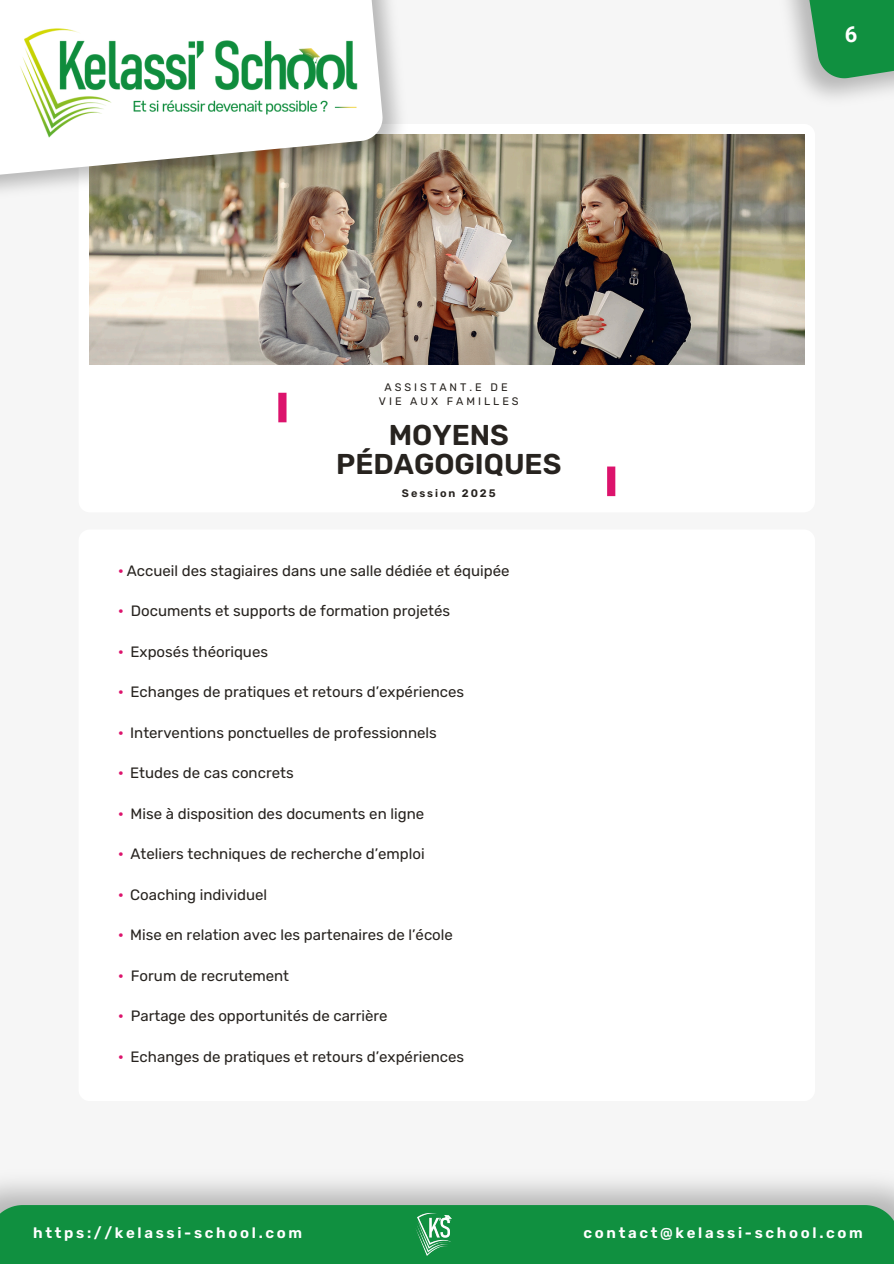
<style>
.page{position:relative;width:894px;height:1264px;background:#fff}
.page>*{position:absolute;margin:0;border:0;box-sizing:border-box;transform-origin:0 0}
.t1{font:600 28.65px/29.7px "Rubik";color:#27231f;text-align:center}
.t2{font:700 21.9px "Roboto";color:#fff}
.t3{font:15px "Rubik";color:#27231f}
.t4{font:600 15px "Rubik";letter-spacing:.18em;color:#fff}
.t5{font:600 15px "Rubik";color:#dc136c}
.t6{font:10.95px/14.5px "Rubik";letter-spacing:.275em;color:#27231f;text-align:center}
.t7{font:600 10.95px "Rubik";letter-spacing:.18em;color:#27231f}
.s1{font-weight:600;color:#dc136c}
</style>
<div class="page">
<div style="left:0;top:0;width:893px;height:1263px;background:#f6f6f6"></div>
<svg style="left:783px;top:0;width:110px;height:82px;background:#58aa76"></svg>
<div style="left:79px;top:124px;width:735px;height:388px;background:#fff;border-radius:11px"></div>
<img style="left:89px;top:134px;width:715px;height:230px">
<img style="left:89px;top:0;width:331px;height:230px">
<svg style="left:0;top:0;width:384px;height:196px"></svg>
<img style="left:5px;top:6px;width:367px;height:140px">
<div style="left:0;top:1204px;width:893px;height:59px;background:#109040"></div>
<img style="left:406px;top:1207px;width:54px;height:51px">
<div style="left:79px;top:529px;width:735px;height:572px;background:#fff;border-radius:11px"></div>
<div style="left:278px;top:393px;width:8px;height:29px;background:#dc136c"></div>
<div style="left:607px;top:466px;width:8px;height:30px;background:#dc136c"></div>
<h3 class="t6" style="left:379px;top:379px;width:141px">ASSISTANT.E DE<br>VIE AUX FAMILLES</h3>
<h3 class="t1" style="left:336px;top:420px;width:227px">MOYENS<br>PÉDAGOGIQUES</h3>
<h3 class="t7" style="left:402px;top:486px;width:95px">Session 2025</h3>
<p class="t3" style="left:118px;top:561px;width:392px"><span class="s1">·</span> Accueil des stagiaires dans une salle dédiée et équipée</p>
<p class="t3" style="left:118px;top:602px;width:333px"><span class="s1">·</span> Documents et supports de formation projetés</p>
<p class="t5" style="left:118px;top:642px;width:6px">·</p>
<h4 class="t3" style="left:130px;top:642px;width:139px">Exposés théoriques</h4>
<h4 class="t5" style="left:118px;top:683px;width:6px">·</h4>
<h1 class="t3" style="left:130px;top:683px;width:335px">Echanges de pratiques et retours d’expériences</h1>
<h1 class="t3" style="left:118px;top:723px;width:320px"><span class="s1">·</span> Interventions ponctuelles de professionnels</h1>
<p class="t3" style="left:118px;top:764px;width:176px"><span class="s1">·</span> Etudes de cas concrets</p>
<h3 class="t5" style="left:118px;top:804px;width:6px">·</h3>
<h3 class="t3" style="left:130px;top:804px;width:295px">Mise à disposition des documents en ligne</h3>
<h3 class="t5" style="left:118px;top:845px;width:6px">·</h3>
<h3 class="t3" style="left:130px;top:845px;width:296px">Ateliers techniques de recherche d’emploi</h3>
<h3 class="t3" style="left:118px;top:885px;width:150px"><span class="s1">·</span> Coaching individuel</h3>
<h3 class="t3" style="left:118px;top:926px;width:336px"><span class="s1">·</span> Mise en relation avec les partenaires de l’école</h3>
<h3 class="t5" style="left:118px;top:966px;width:6px">·</h3>
<h3 class="t3" style="left:131px;top:966px;width:160px">Forum de recrutement</h3>
<h3 class="t5" style="left:118px;top:1007px;width:6px">·</h3>
<h3 class="t3" style="left:131px;top:1007px;width:258px">Partage des opportunités de carrière</h3>
<h3 class="t5" style="left:118px;top:1047px;width:6px">·</h3>
<h3 class="t3" style="left:130px;top:1047px;width:335px">Echanges de pratiques et retours d’expériences</h3>
<p class="t2" style="left:844px;top:22px;width:14px">6</p>
<p class="t4" style="left:33px;top:1224px;width:270px">https://kelassi-school.com</p>
<p class="t4" style="left:583px;top:1224px;width:281px">contact@kelassi-school.com</p>
</div>
